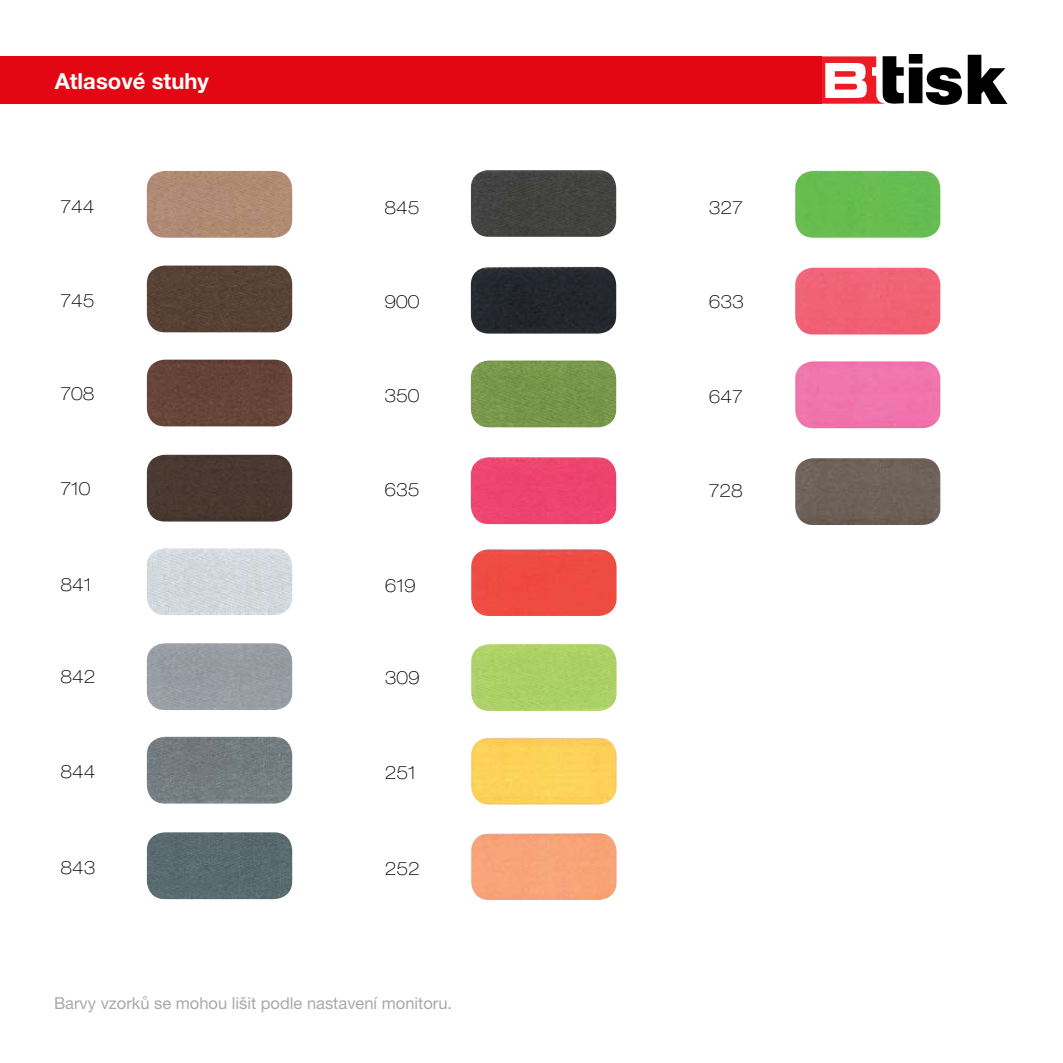
<style>
.page{position:relative;width:1063px;height:1063px;background:#fff}
.page>*{position:absolute;margin:0;border:0;box-sizing:border-box;transform-origin:0 0}
.t1{font:700 22.05px "Helvetica Neue LT Pro";color:#fff}
.t2{font:100 expanded 18px "Helvetica Neue LT Pro";color:#000}
.t3{font:16.5px "Helvetica Neue LT Pro";color:#a7a9ac}
</style>
<div class="page">
<img style="left:147px;top:171px;width:145px;height:67px">
<div style="left:147px;top:266px;width:145px;height:66px;background:#584235"></div>
<div style="left:147px;top:360px;width:145px;height:66px;background:#664438"></div>
<div style="left:147px;top:455px;width:145px;height:67px;background:#4a3930"></div>
<img style="left:147px;top:548px;width:145px;height:67px">
<img style="left:147px;top:643px;width:145px;height:67px">
<img style="left:147px;top:737px;width:145px;height:67px">
<img style="left:147px;top:832px;width:145px;height:67px">
<img style="left:471px;top:549px;width:146px;height:67px">
<img style="left:471px;top:644px;width:146px;height:67px">
<img style="left:471px;top:738px;width:146px;height:66px">
<img style="left:471px;top:833px;width:146px;height:67px">
<img style="left:471px;top:170px;width:145px;height:67px">
<img style="left:471px;top:267px;width:145px;height:67px">
<img style="left:471px;top:361px;width:145px;height:66px">
<div style="left:471px;top:457px;width:145px;height:67px;background:#ee446f"></div>
<div style="left:795px;top:171px;width:145px;height:67px;background:#67bd50"></div>
<div style="left:795px;top:268px;width:145px;height:66px;background:#f16276"></div>
<div style="left:795px;top:361px;width:145px;height:67px;background:#f075ac"></div>
<img style="left:795px;top:458px;width:145px;height:67px">
<svg style="left:822px;top:54px;width:185px;height:51px"></svg>
<div style="left:0;top:56px;width:822px;height:48px;background:#e30613"></div>
<p class="t1" style="left:55px;top:68px;width:156px">Atlasové stuhy</p>
<p class="t2" style="left:61px;top:196px;width:36px">744</p>
<p class="t2" style="left:385px;top:196px;width:36px">845</p>
<p class="t2" style="left:61px;top:290px;width:36px">745</p>
<p class="t2" style="left:385px;top:290px;width:36px">900</p>
<p class="t2" style="left:61px;top:383px;width:36px">708</p>
<p class="t2" style="left:385px;top:385px;width:36px">350</p>
<p class="t2" style="left:61px;top:478px;width:32px">710</p>
<p class="t2" style="left:385px;top:479px;width:36px">635</p>
<p class="t2" style="left:61px;top:574px;width:32px">841</p>
<p class="t2" style="left:385px;top:574px;width:32px">619</p>
<p class="t2" style="left:61px;top:666px;width:36px">842</p>
<p class="t2" style="left:385px;top:667px;width:36px">309</p>
<p class="t2" style="left:61px;top:761px;width:36px">844</p>
<p class="t2" style="left:385px;top:762px;width:32px">251</p>
<p class="t2" style="left:61px;top:857px;width:36px">843</p>
<p class="t2" style="left:385px;top:858px;width:36px">252</p>
<p class="t3" style="left:54px;top:993px;width:400px">Barvy vzorků se mohou lišit podle nastavení monitoru.</p>
<p class="t2" style="left:709px;top:197px;width:36px">327</p>
<p class="t2" style="left:709px;top:291px;width:36px">633</p>
<p class="t2" style="left:709px;top:386px;width:36px">647</p>
<p class="t2" style="left:709px;top:480px;width:36px">728</p>
</div>
